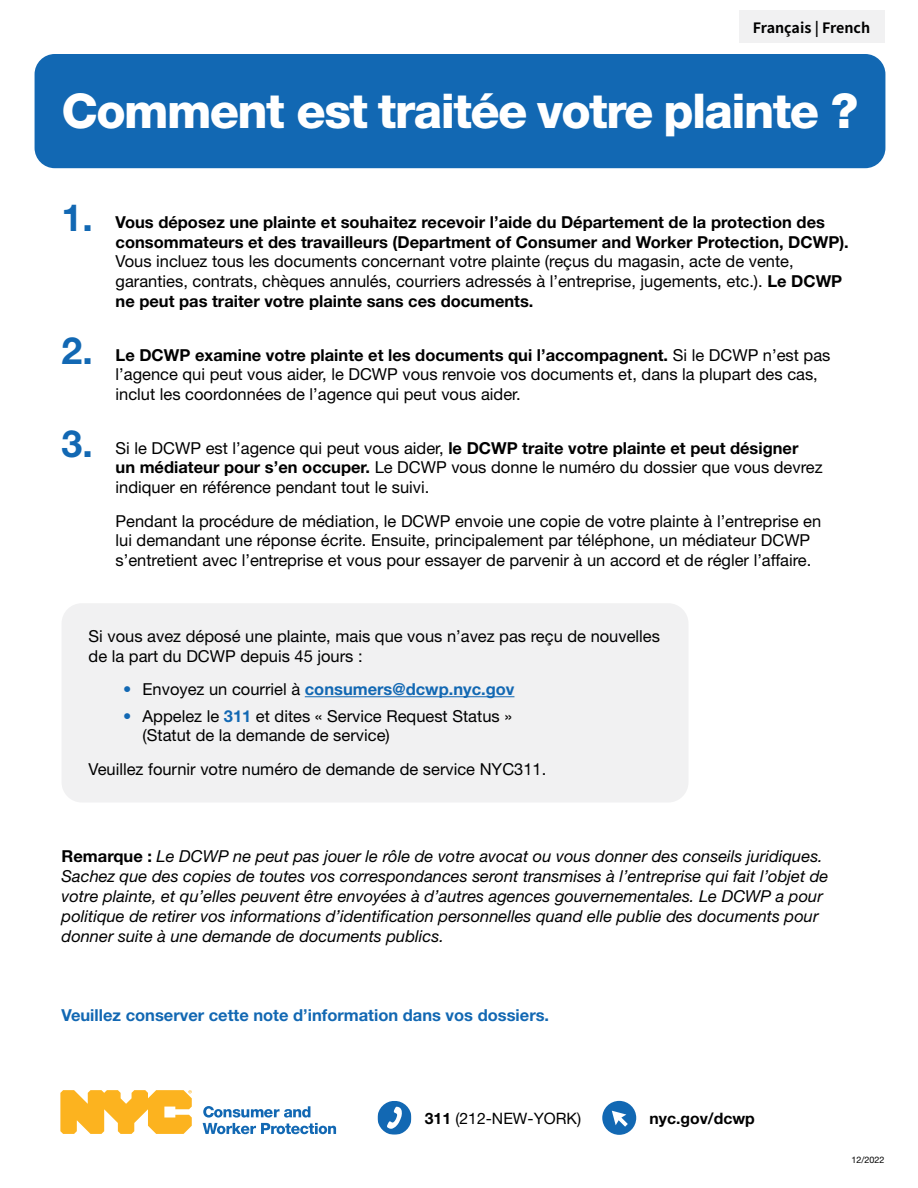
<style>
.page{position:relative;width:918px;height:1188px;background:#fff}
.page>*{position:absolute;margin:0;border:0;box-sizing:border-box;transform-origin:0 0}
.t1{font:800 48px "Helvetica Neue LT Std";letter-spacing:-.035em;color:#fff}
.t2{font:700 37.5px "Helvetica Neue LT Std";color:#1268b3}
.t3{font:16.5px/19.8px "Helvetica Neue LT Std";color:#000}
.t4{font:italic 16.5px/19.8px "Helvetica Neue LT Std";color:#000}
.t5{font:700 16.5px/19.8px "Helvetica Neue LT Std";color:#000}
.t6{font:700 16.5px "Helvetica Neue LT Std";color:#1268b3}
.t7{font:15.75px "Helvetica Neue LT Std";color:#000}
.t8{font:700 15.75px "Helvetica Neue LT Std";color:#000}
.t9{font:700 14.25px "Source Han Sans CN";color:#000}
.t10{font:9px "Helvetica Neue LT Std";color:#000}
.s1{font-weight:700}
.s2{font-weight:400}
.s3{font-weight:400;color:#000}
.s4{color:#1268b3}
.s5{font-weight:700;color:#1268b3}
.s6{font-weight:700;font-style:normal}
</style>
<div class="page">
<div style="left:35px;top:54px;width:850px;height:114px;background:#1268b3;border-radius:20px"></div>
<svg style="left:378px;top:1101px;width:33px;height:34px"></svg>
<div style="left:602px;top:1101px;width:34px;height:34px;background:#1268b3;border-radius:50%"></div>
<svg style="left:612px;top:1111px;width:16px;height:16px"></svg>
<div style="left:62px;top:603px;width:626px;height:200px;background:#f1f1f2;border-radius:20px"></div>
<hr style="left:305px;top:696px;width:209px;height:1px;background:#1268b3">
<svg style="left:203px;top:1106px;width:133px;height:28px"></svg>
<svg style="left:60px;top:1090px;width:132px;height:44px"></svg>
<div style="left:739px;top:11px;width:146px;height:32px;background:#f1f1f2"></div>
<p class="t9" style="left:753px;top:19px;width:119px">Français | French</p>
<h1 class="t1" style="left:62px;top:83px;width:798px">Comment est traitée votre plainte ?</h1>
<h2 class="t2" style="left:62px;top:194px;width:33px">1.</h2>
<p class="t5" style="left:116px;top:212px;width:735px">Vous déposez une plainte et souhaitez recevoir l’aide du Département de la protection des consommateurs et des travailleurs (Department of Consumer and Worker Protection, DCWP).</p>
<p class="t3" style="left:116px;top:251px;width:728px">Vous incluez tous les documents concernant votre plainte (reçus du magasin, acte de vente, garanties, contrats, chèques annulés, courriers adressés à l’entreprise, jugements, etc.). <span class="s1">Le DCWP ne peut pas traiter votre plainte sans ces documents.</span></p>
<h2 class="t2" style="left:62px;top:327px;width:33px">2.</h2>
<p class="t3" style="left:116px;top:345px;width:716px"><span class="s1">Le DCWP examine votre plainte et les documents qui l’accompagnent.</span> Si le DCWP n’est pas l’agence qui peut vous aider, le DCWP vous renvoie vos documents et, dans la plupart des cas, inclut les coordonnées de l’agence qui peut vous aider.</p>
<h2 class="t2" style="left:62px;top:420px;width:33px">3.</h2>
<p class="t3" style="left:116px;top:438px;width:709px">Si le DCWP est l’agence qui peut vous aider, <span class="s1">le DCWP traite votre plainte et peut désigner<br>un médiateur pour s’en occuper.</span> Le DCWP vous donne le numéro du dossier que vous devrez indiquer en référence pendant tout le suivi.</p>
<p class="t3" style="left:116px;top:511px;width:707px">Pendant la procédure de médiation, le DCWP envoie une copie de votre plainte à l’entreprise en lui demandant une réponse écrite. Ensuite, principalement par téléphone, un médiateur DCWP s’entretient avec l’entreprise et vous pour essayer de parvenir à un accord et de régler l’affaire.</p>
<p class="t3" style="left:89px;top:626px;width:573px">Si vous avez déposé une plainte, mais que vous n’avez pas reçu de nouvelles de la part du DCWP depuis 45 jours :</p>
<p class="t6" style="left:123px;top:679px;width:393px"><span class="s2">•</span> <span class="s3">Envoyez un courriel à</span> consumers@dcwp.nyc.gov</p>
<p class="t3" style="left:143px;top:706px;width:371px;text-indent:-20px"><span class="s4">•</span> Appelez le <span class="s5">311</span> et dites « Service Request Status » (Statut de la demande de service)</p>
<p class="t3" style="left:89px;top:759px;width:459px">Veuillez fournir votre numéro de demande de service NYC311.</p>
<p class="t4" style="left:62px;top:846px;width:768px"><span class="s6">Remarque :</span> Le DCWP ne peut pas jouer le rôle de votre avocat ou vous donner des conseils juridiques.<br>Sachez que des copies de toutes vos correspondances seront transmises à l’entreprise qui fait l’objet de votre plainte, et qu’elles peuvent être envoyées à d’autres agences gouvernementales. Le DCWP a pour politique de retirer vos informations d’identification personnelles quand elle publie des documents pour donner suite à une demande de documents publics.</p>
<p class="t6" style="left:62px;top:1005px;width:489px">Veuillez conserver cette note d’information dans vos dossiers.</p>
<p class="t7" style="left:425px;top:1109px;width:158px"><span class="s1">311</span> (212-NEW-YORK)</p>
<p class="t8" style="left:650px;top:1109px;width:107px">nyc.gov/dcwp</p>
<p class="t10" style="left:851px;top:1154px;width:35px">12/2022</p>
</div>
